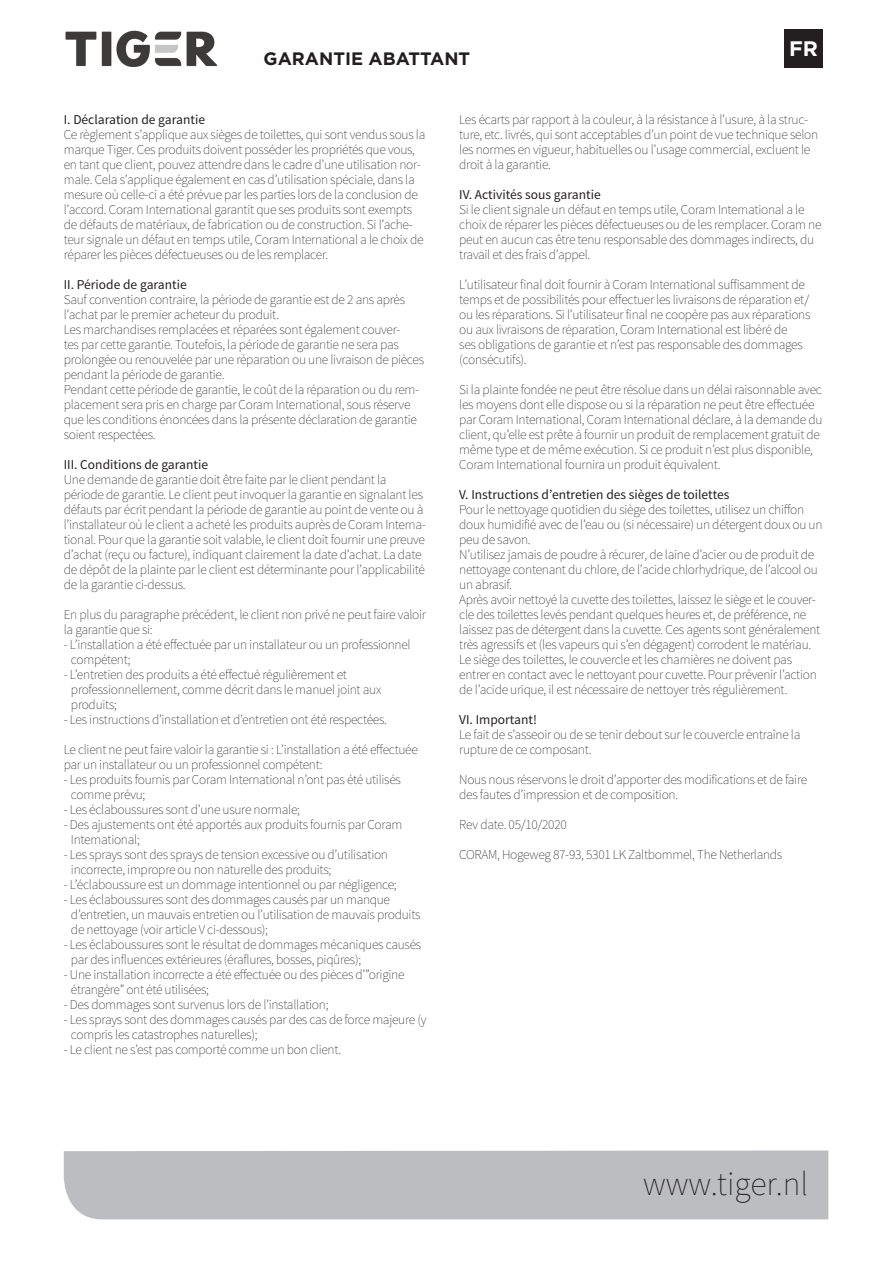
<style>
.page{position:relative;width:893px;height:1263px;background:#fff}
.page>*{position:absolute;margin:0;border:0;box-sizing:border-box;transform-origin:0 0}
.t1{font:200 33.75px "Source Sans Pro";color:#231f20}
.t2{font:700 21px "Gotham";color:#fff}
.t3{font:700 18px "Gotham";color:#231f20}
.t4{font:200 13.5px/15px "Source Sans Pro";letter-spacing:-.02em;color:#231f20}
.t5{font:13.5px "Source Sans Pro";color:#231f20}
</style>
<div class="page">
<div style="left:784px;top:29px;width:39px;height:39px;background:#231f20"></div>
<img style="left:65px;top:30px;width:153px;height:37px">
<div style="left:64px;top:1150px;width:764px;height:69px;background:#bcbdc0"></div>
<p class="t3" style="left:264px;top:47px;width:208px">GARANTIE ABATTANT</p>
<p class="t2" style="left:789px;top:34px;width:30px">FR</p>
<p class="t5" style="left:64px;top:111px;width:143px">I. Déclaration de garantie</p>
<p class="t4" style="left:64px;top:127px;width:363px">Ce règlement s’applique aux sièges de toilettes, qui sont vendus sous la marque Tiger. Ces produits doivent posséder les propriétés que vous, en tant que client, pouvez attendre dans le cadre d’une utilisation nor&shy;male. Cela s’applique également en cas d’utilisation spéciale, dans la mesure où celle-ci a été prévue par les parties lors de la conclusion de l’accord. Coram International garantit que ses produits sont exempts de défauts de matériaux, de fabrication ou de construction. Si l’ache&shy;teur signale un défaut en temps utile, Coram International a le choix de réparer les pièces défectueuses ou de les remplacer.</p>
<p class="t5" style="left:64px;top:276px;width:125px">II. Période de garantie</p>
<p class="t4" style="left:64px;top:292px;width:343px">Sauf convention contraire, la période de garantie est de 2 ans après l’achat par le premier acheteur du produit.</p>
<p class="t4" style="left:64px;top:322px;width:362px">Les marchandises remplacées et réparées sont également couver-<br>tes par cette garantie. Toutefois, la période de garantie ne sera pas prolongée ou renouvelée par une réparation ou une livraison de pièces pendant la période de garantie.</p>
<p class="t4" style="left:64px;top:382px;width:357px">Pendant cette période de garantie, le coût de la réparation ou du rem&shy;placement sera pris en charge par Coram International, sous réserve que les conditions énoncées dans la présente déclaration de garantie soient respectées.</p>
<p class="t5" style="left:64px;top:456px;width:146px">III. Conditions de garantie</p>
<p class="t4" style="left:64px;top:472px;width:364px">Une demande de garantie doit être faite par le client pendant la période de garantie. Le client peut invoquer la garantie en signalant les défauts par écrit pendant la période de garantie au point de vente ou à l’installateur où le client a acheté les produits auprès de Coram Interna&shy;tional. Pour que la garantie soit valable, le client doit fournir une preuve d’achat (reçu ou facture), indiquant clairement la date d’achat. La date de dépôt de la plainte par le client est déterminante pour l’applicabilité de la garantie ci-dessus.</p>
<p class="t4" style="left:64px;top:607px;width:364px">En plus du paragraphe précédent, le client non privé ne peut faire valoir la garantie que si:</p>
<p class="t4" style="left:71px;top:637px;width:341px;text-indent:-7px">- L’installation a été effectuée par un installateur ou un professionnel compétent;</p>
<p class="t4" style="left:64px;top:667px;width:285px">- L’entretien des produits a été effectué régulièrement et</p>
<p class="t4" style="left:71px;top:682px;width:312px">professionnellement, comme décrit dans le manuel joint aux produits;</p>
<p class="t4" style="left:64px;top:712px;width:325px">- Les instructions d’installation et d’entretien ont été respectées.</p>
<p class="t4" style="left:64px;top:742px;width:355px">Le client ne peut faire valoir la garantie si : L’installation a été effectuée par un installateur ou un professionnel compétent:</p>
<p class="t4" style="left:71px;top:772px;width:331px;text-indent:-7px">- Les produits fournis par Coram International n’ont pas été utilisés comme prévu;</p>
<p class="t4" style="left:64px;top:802px;width:238px">- Les éclaboussures sont d’une usure normale;</p>
<p class="t4" style="left:71px;top:817px;width:333px;text-indent:-7px">- Des ajustements ont été apportés aux produits fournis par Coram<br>International;</p>
<p class="t4" style="left:64px;top:847px;width:326px">- Les sprays sont des sprays de tension excessive ou d’utilisation</p>
<p class="t4" style="left:71px;top:862px;width:262px">incorrecte, impropre ou non naturelle des produits;</p>
<p class="t4" style="left:64px;top:877px;width:334px">- L’éclaboussure est un dommage intentionnel ou par négligence;</p>
<p class="t4" style="left:64px;top:892px;width:328px">- Les éclaboussures sont des dommages causés par un manque</p>
<p class="t4" style="left:71px;top:907px;width:351px">d’entretien, un mauvais entretien ou l’utilisation de mauvais produits de nettoyage (voir article V ci-dessous);</p>
<p class="t4" style="left:71px;top:937px;width:352px;text-indent:-7px">- Les éclaboussures sont le résultat de dommages mécaniques causés par des influences extérieures (éraflures, bosses, piqûres);</p>
<p class="t4" style="left:71px;top:967px;width:335px;text-indent:-7px">- Une installation incorrecte a été effectuée ou des pièces d’”origine étrangère” ont été utilisées;</p>
<p class="t4" style="left:64px;top:997px;width:266px">- Des dommages sont survenus lors de l’installation;</p>
<p class="t4" style="left:71px;top:1012px;width:357px;text-indent:-7px">- Les sprays sont des dommages causés par des cas de force majeure (y compris les catastrophes naturelles);</p>
<p class="t4" style="left:64px;top:1042px;width:279px">- Le client ne s’est pas comporté comme un bon client.</p>
<p class="t4" style="left:459px;top:112px;width:360px">Les écarts par rapport à la couleur, à la résistance à l’usure, à la struc&shy;ture, etc. livrés, qui sont acceptables d’un point de vue technique selon les normes en vigueur, habituelles ou l’usage commercial, excluent le droit à la garantie.</p>
<p class="t5" style="left:459px;top:186px;width:143px">IV. Activités sous garantie</p>
<p class="t4" style="left:459px;top:202px;width:364px">Si le client signale un défaut en temps utile, Coram International a le choix de réparer les pièces défectueuses ou de les remplacer. Coram ne peut en aucun cas être tenu responsable des dommages indirects, du travail et des frais d’appel.</p>
<p class="t4" style="left:459px;top:277px;width:353px">L’utilisateur final doit fournir à Coram International suffisamment de temps et de possibilités pour effectuer les livraisons de réparation et/ ou les réparations. Si l’utilisateur final ne coopère pas aux réparations ou aux livraisons de réparation, Coram International est libéré de<br>ses obligations de garantie et n’est pas responsable des dommages (consécutifs).</p>
<p class="t4" style="left:459px;top:382px;width:365px">Si la plainte fondée ne peut être résolue dans un délai raisonnable avec les moyens dont elle dispose ou si la réparation ne peut être effectuée par Coram International, Coram International déclare, à la demande du client, qu’elle est prête à fournir un produit de remplacement gratuit de même type et de même exécution. Si ce produit n’est plus disponible, Coram International fournira un produit équivalent.</p>
<p class="t5" style="left:459px;top:486px;width:272px">V. Instructions d’entretien des sièges de toilettes</p>
<p class="t4" style="left:459px;top:502px;width:365px">Pour le nettoyage quotidien du siège des toilettes, utilisez un chiffon doux humidifié avec de l’eau ou (si nécessaire) un détergent doux ou un peu de savon.</p>
<p class="t4" style="left:459px;top:547px;width:360px">N’utilisez jamais de poudre à récurer, de laine d’acier ou de produit de nettoyage contenant du chlore, de l’acide chlorhydrique, de l’alcool ou un abrasif.</p>
<p class="t4" style="left:459px;top:592px;width:363px">Après avoir nettoyé la cuvette des toilettes, laissez le siège et le couver&shy;cle des toilettes levés pendant quelques heures et, de préférence, ne laissez pas de détergent dans la cuvette. Ces agents sont généralement très agressifs et (les vapeurs qui s’en dégagent) corrodent le matériau.</p>
<p class="t4" style="left:459px;top:652px;width:359px">Le siège des toilettes, le couvercle et les charnières ne doivent pas entrer en contact avec le nettoyant pour cuvette. Pour prévenir l’action de l’acide urique, il est nécessaire de nettoyer très régulièrement.</p>
<p class="t5" style="left:459px;top:711px;width:79px">VI. Important!</p>
<p class="t4" style="left:459px;top:727px;width:343px">Le fait de s’asseoir ou de se tenir debout sur le couvercle entraîne la rupture de ce composant.</p>
<p class="t4" style="left:459px;top:772px;width:349px">Nous nous réservons le droit d’apporter des modifications et de faire des fautes d’impression et de composition.</p>
<p class="t4" style="left:459px;top:817px;width:109px">Rev date. 05/10/2020</p>
<p class="t4" style="left:459px;top:847px;width:325px">CORAM, Hogeweg 87-93, 5301 LK Zaltbommel, The Netherlands</p>
<p class="t1" style="left:643px;top:1164px;width:167px">www.tiger.nl</p>
</div>
